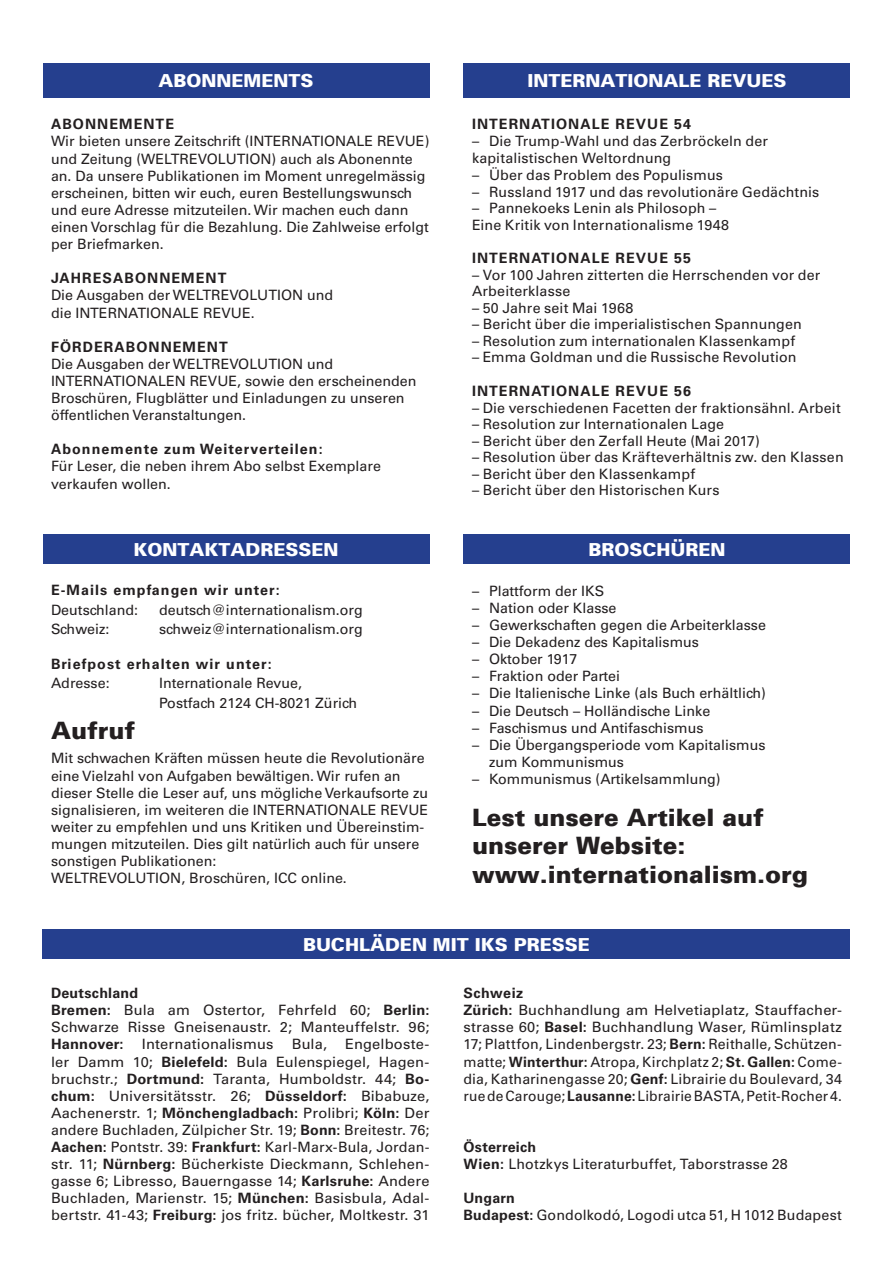
<style>
.page{position:relative;width:893px;height:1263px;background:#fff}
.page>*{position:absolute;margin:0;border:0;box-sizing:border-box;transform-origin:0 0}
.t1{font:900 24px/28.8px "Univers 75";color:#231f20}
.t2{font:900 18px "Univers 75";color:#fff}
.t3{font:14.25px/17.1px "Univers LT Std";color:#231f20}
.t4{font:700 14.25px "Univers LT Std";letter-spacing:.075em;color:#231f20}
.t5{font:700 14.25px "Univers LT Std";letter-spacing:.01em;color:#231f20}
.s1{font-weight:700}
</style>
<div class="page">
<div style="left:43px;top:929px;width:807px;height:30px;background:#253f8e"></div>
<div style="left:43px;top:64px;width:386px;height:34px;background:#253f8e"></div>
<div style="left:43px;top:534px;width:386px;height:30px;background:#253f8e"></div>
<div style="left:463px;top:64px;width:387px;height:34px;background:#253f8e"></div>
<div style="left:463px;top:534px;width:387px;height:30px;background:#253f8e"></div>
<p class="t2" style="left:158px;top:70px;width:156px">ABONNEMENTS</p>
<p class="t4" style="left:51px;top:116px;width:125px">ABONNEMENTE</p>
<p class="t3" style="left:51px;top:133px;width:380px">Wir bieten unsere Zeitschrift (INTERNATIONALE REVUE) und Zeitung (WELTREVOLUTION) auch als Abonennte an. Da unsere Publikationen im Moment unregelmässig erscheinen, bitten wir euch, euren Bestellungswunsch und eure Adresse mitzuteilen. Wir machen euch dann einen Vorschlag für die Bezahlung. Die Zahlweise erfolgt per Briefmarken.</p>
<p class="t4" style="left:51px;top:270px;width:177px">JAHRESABONNEMENT</p>
<p class="t3" style="left:51px;top:287px;width:284px">Die Ausgaben der WELTREVOLUTION und die INTERNATIONALE REVUE.</p>
<p class="t4" style="left:51px;top:338px;width:178px">FÖRDERABONNEMENT</p>
<p class="t3" style="left:51px;top:355px;width:367px">Die Ausgaben der WELTREVOLUTION und INTERNATIONALEN REVUE, sowie den erscheinenden Broschüren, Flugblätter und Einladungen zu unseren öffentlichen Veranstaltungen.</p>
<p class="t4" style="left:51px;top:441px;width:273px">Abonnemente zum Weiterverteilen:</p>
<p class="t3" style="left:51px;top:458px;width:331px">Für Leser, die neben ihrem Abo selbst Exemplare verkaufen wollen.</p>
<p class="t2" style="left:133px;top:538px;width:206px">KONTAKTADRESSEN</p>
<p class="t4" style="left:51px;top:582px;width:230px">E-Mails empfangen wir unter:</p>
<p class="t3" style="left:51px;top:601px;width:89px">Deutschland:</p>
<p class="t3" style="left:159px;top:601px;width:205px">deutsch@internationalism.org</p>
<p class="t3" style="left:51px;top:621px;width:60px">Schweiz:</p>
<p class="t3" style="left:159px;top:621px;width:205px">schweiz@internationalism.org</p>
<p class="t4" style="left:51px;top:655px;width:222px">Briefpost erhalten wir unter:</p>
<p class="t3" style="left:51px;top:675px;width:60px">Adresse:</p>
<p class="t3" style="left:159px;top:673px;width:200px;line-height:19.5px">Internationale Revue,<br>Postfach 2124 CH-8021 Zürich</p>
<h1 class="t1" style="left:51px;top:716px;width:85px">Aufruf</h1>
<p class="t3" style="left:51px;top:750px;width:379px">Mit schwachen Kräften müssen heute die Revolutionäre eine Vielzahl von Aufgaben bewältigen. Wir rufen an dieser Stelle die Leser auf, uns mögliche Verkaufsorte zu signalisieren, im weiteren die INTERNATIONALE REVUE weiter zu empfehlen und uns Kritiken und Übereinstim&shy;mungen mitzuteilen. Dies gilt natürlich auch für unsere sonstigen Publikationen:<br>WELTREVOLUTION, Broschüren, ICC online.</p>
<p class="t2" style="left:527px;top:70px;width:260px">INTERNATIONALE REVUES</p>
<p class="t4" style="left:472px;top:116px;width:221px">INTERNATIONALE REVUE 54</p>
<p class="t3" style="left:472px;top:133px;width:297px;line-height:16.5px">– Die Trump-Wahl und das Zerbröckeln der kapitalistischen Weltordnung</p>
<p class="t3" style="left:472px;top:166px;width:253px">– Über das Problem des Populismus</p>
<p class="t3" style="left:472px;top:183px;width:349px">– Russland 1917 und das revolutionäre Gedächtnis</p>
<p class="t3" style="left:472px;top:200px;width:259px;line-height:16.5px">– Pannekoeks Lenin als Philosoph –<br>Eine Kritik von Internationalisme 1948</p>
<p class="t4" style="left:472px;top:250px;width:221px">INTERNATIONALE REVUE 55</p>
<p class="t3" style="left:472px;top:267px;width:350px;line-height:16.5px">– Vor 100 Jahren zitterten die Herrschenden vor der<br>Arbeiterklasse</p>
<p class="t3" style="left:472px;top:299px;width:163px">– 50 Jahre seit Mai 1968</p>
<p class="t3" style="left:472px;top:316px;width:331px">– Bericht über die imperialistischen Spannungen</p>
<p class="t3" style="left:472px;top:332px;width:325px">– Resolution zum internationalen Klassenkampf</p>
<p class="t3" style="left:472px;top:349px;width:326px">– Emma Goldman und die Russische Revolution</p>
<p class="t4" style="left:472px;top:383px;width:221px">INTERNATIONALE REVUE 56</p>
<p class="t3" style="left:472px;top:399px;width:370px">– Die verschiedenen Facetten der fraktionsähnl. Arbeit</p>
<p class="t3" style="left:472px;top:416px;width:254px">– Resolution zur Internationalen Lage</p>
<p class="t3" style="left:472px;top:432px;width:289px">– Bericht über den Zerfall Heute (Mai 2017)</p>
<p class="t3" style="left:472px;top:449px;width:373px">– Resolution über das Kräfteverhältnis zw. den Klassen</p>
<p class="t3" style="left:472px;top:465px;width:225px">– Bericht über den Klassenkampf</p>
<p class="t3" style="left:472px;top:482px;width:249px">– Bericht über den Historischen Kurs</p>
<p class="t2" style="left:588px;top:538px;width:138px">BROSCHÜREN</p>
<p class="t3" style="left:472px;top:582px;width:134px">– Plattform der IKS</p>
<p class="t3" style="left:472px;top:599px;width:146px">– Nation oder Klasse</p>
<p class="t3" style="left:472px;top:616px;width:295px">– Gewerkschaften gegen die Arbeiterklasse</p>
<p class="t3" style="left:472px;top:633px;width:228px">– Die Dekadenz des Kapitalismus</p>
<p class="t3" style="left:472px;top:651px;width:107px">– Oktober 1917</p>
<p class="t3" style="left:472px;top:668px;width:150px">– Fraktion oder Partei</p>
<p class="t3" style="left:472px;top:685px;width:295px">– Die Italienische Linke (als Buch erhältlich)</p>
<p class="t3" style="left:472px;top:702px;width:240px">– Die Deutsch – Holländische Linke</p>
<p class="t3" style="left:472px;top:719px;width:233px">– Faschismus und Antifaschismus</p>
<p class="t3" style="left:489px;top:736px;width:278px;text-indent:-17px">– Die Übergangsperiode vom Kapitalismus zum Kommunismus</p>
<p class="t3" style="left:472px;top:770px;width:250px">– Kommunismus (Artikelsammlung)</p>
<h1 class="t1" style="left:472px;top:802px;width:337px">Lest unsere Artikel auf unserer Website: www.internationalism.org</h1>
<p class="t2" style="left:303px;top:933px;width:288px">BUCHLÄDEN MIT IKS PRESSE</p>
<p class="t3" style="left:51px;top:984px;width:380px"><span class="s1">Deutschland<br>Bremen:</span> Bula am Ostertor, Fehrfeld 60; <span class="s1">Berlin:<br></span>Schwarze Risse Gneisenaustr. 2; Manteuffelstr. 96;</p>
<p class="t5" style="left:51px;top:1036px;width:74px">Hannover:</p>
<p class="t3" style="left:142px;top:1036px;width:133px">Internationalismus</p>
<p class="t3" style="left:292px;top:1036px;width:37px">Bula,</p>
<p class="t3" style="left:51px;top:1036px;width:380px;text-align:justify;text-indent:294px">Engelboste&shy;ler Damm 10; <span class="s1">Bielefeld:</span> Bula Eulenspiegel, Hagen&shy;bruchstr.; <span class="s1">Dortmund:</span> Taranta, Humboldstr. 44; <span class="s1">Bo&shy;chum:</span> Universitätsstr. 26; <span class="s1">Düsseldorf:</span> Bibabuze, Aachenerstr. 1; <span class="s1">Mönchengladbach:</span> Prolibri; <span class="s1">Köln:</span> Der andere Buchladen, Zülpicher Str. 19; <span class="s1">Bonn:</span> Breitestr. 76; <span class="s1">Aachen:</span> Pontstr. 39: <span class="s1">Frankfurt:</span> Karl-Marx-Bula, Jordan&shy;str. 11; <span class="s1">Nürnberg:</span> Bücherkiste Dieckmann, Schlehen&shy;gasse 6; Libresso, Bauerngasse 14; <span class="s1">Karlsruhe:</span> Andere Buchladen, Marienstr. 15; <span class="s1">München:</span> Basisbula, Adal&shy;bertstr. 41-43; <span class="s1">Freiburg:</span> jos fritz. bücher, Moltkestr. 31</p>
<p class="t3" style="left:463px;top:984px;width:380px"><span class="s1">Schweiz<br>Zürich:</span> Buchhandlung am Helvetiaplatz, Stauffacher&shy;strasse 60; <span class="s1">Basel:</span> Buchhandlung Waser, Rümlinsplatz 17; Plattfon, Lindenbergstr. 23; <span class="s1">Bern:</span> Reithalle, Schützen&shy;matte; <span class="s1">Winterthur:</span> Atropa, Kirchplatz 2; <span class="s1">St. Gallen:</span> Come&shy;dia, Katharinengasse 20; <span class="s1">Genf:</span> Librairie du Boulevard, 34 rue de Carouge; <span class="s1">Lausanne:</span> Librairie BASTA, Petit-Rocher 4.</p>
<p class="t3" style="left:463px;top:1138px;width:326px"><span class="s1">Österreich<br>Wien:</span> Lhotzkys Literaturbuffet, Taborstrasse 28</p>
<p class="t3" style="left:463px;top:1190px;width:380px"><span class="s1">Ungarn<br>Budapest:</span> Gondolkodó, Logodi utca 51, H 1012 Budapest</p>
</div>
